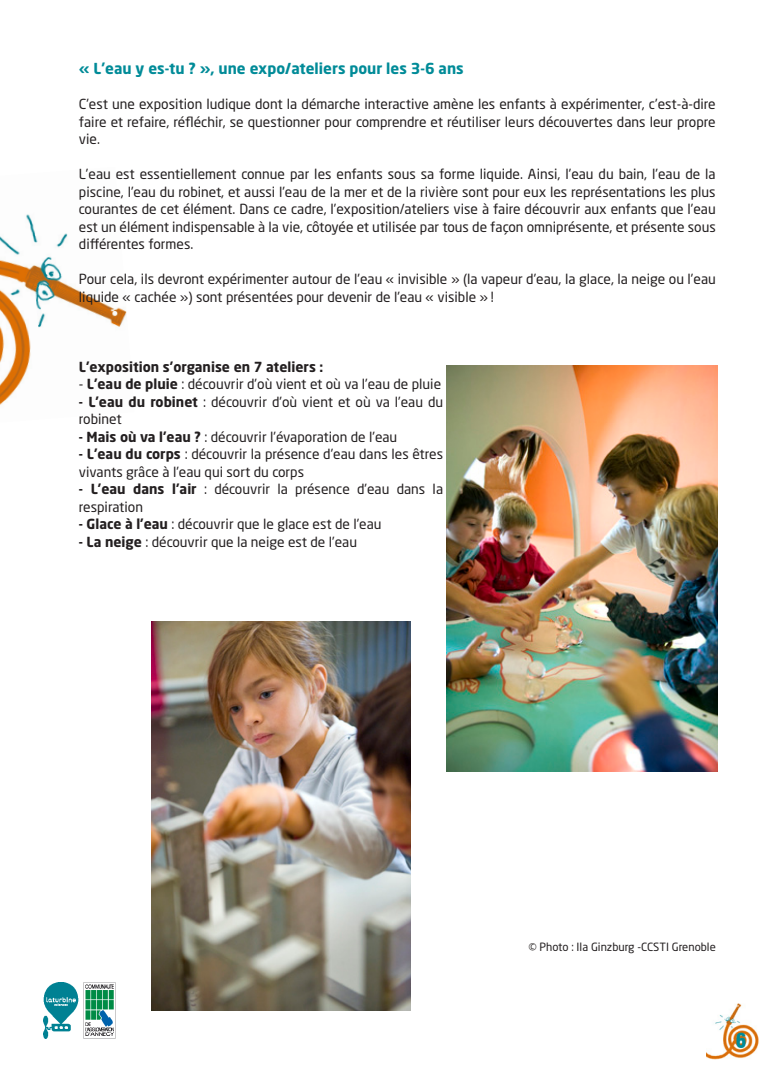
<style>
.page{position:relative;width:780px;height:1088px;background:#fff}
.page>*{position:absolute;margin:0;border:0;box-sizing:border-box;transform-origin:0 0}
.t1{font:900 condensed 20px "Swiss 721 BT";color:#008b98}
.t2{font:700 15px "Neo Sans Std";color:#008b98}
.t3{font:13.75px/17.5px "Neo Sans Std";color:#231f20}
.t4{font:700 13.75px "Neo Sans Std";color:#231f20}
.t5{font:11.25px "Neo Sans Std";color:#231f20}
.s1{font-weight:700}
</style>
<div class="page">
<img style="left:0;top:214px;width:127px;height:191px">
<img style="left:43px;top:982px;width:36px;height:56px">
<img style="left:84px;top:982px;width:32px;height:56px">
<img style="left:706px;top:1004px;width:53px;height:56px">
<img style="left:446px;top:365px;width:271px;height:406px">
<img style="left:152px;top:621px;width:258px;height:389px">
<p class="t2" style="left:79px;top:59px;width:386px">« L’eau y es-tu ? », une expo/ateliers pour les 3-6 ans</p>
<p class="t3" style="left:79px;top:95px;width:638px;text-align:justify">C’est une exposition ludique dont la démarche interactive amène les enfants à expérimenter, c’est-à-dire faire et refaire, réfléchir, se questionner pour comprendre et réutiliser leurs découvertes dans leur propre vie.</p>
<p class="t3" style="left:79px;top:165px;width:638px;text-align:justify">L’eau est essentiellement connue par les enfants sous sa forme liquide. Ainsi, l’eau du bain, l’eau de la piscine, l’eau du robinet, et aussi l’eau de la mer et de la rivière sont pour eux les représentations les plus courantes de cet élément. Dans ce cadre, l’exposition/ateliers vise à faire découvrir aux enfants que l’eau est un élément indispensable à la vie, côtoyée et utilisée par tous de façon omniprésente, et présente sous différentes formes.</p>
<p class="t3" style="left:79px;top:270px;width:638px">Pour cela, ils devront expérimenter autour de l’eau « invisible » (la vapeur d’eau, la glace, la neige ou l’eau liquide « cachée ») sont présentées pour devenir de l’eau « visible » !</p>
<p class="t4" style="left:79px;top:358px;width:246px">L’exposition s’organise en 7 ateliers :</p>
<p class="t3" style="left:79px;top:375px;width:364px">- <span class="s1">L’eau de pluie</span> : découvrir d’où vient et où va l’eau de pluie</p>
<p class="t3" style="left:79px;top:393px;width:366px"><span class="s1">- L’eau du robinet</span> : découvrir d’où vient et où va l’eau du robinet</p>
<p class="t3" style="left:79px;top:428px;width:320px"><span class="s1">- Mais où va l’eau ?</span> : découvrir l’évaporation de l’eau</p>
<p class="t3" style="left:79px;top:445px;width:366px"><span class="s1">- L’eau du corps</span> : découvrir la présence d’eau dans les êtres vivants grâce à l’eau qui sort du corps</p>
<p class="t3" style="left:79px;top:480px;width:366px"><span class="s1">- L’eau dans l’air</span> : découvrir la présence d’eau dans la respiration</p>
<p class="t3" style="left:79px;top:515px;width:304px"><span class="s1">- Glace à l’eau</span> : découvrir que le glace est de l’eau</p>
<p class="t3" style="left:79px;top:533px;width:279px"><span class="s1">- La neige</span> : découvrir que la neige est de l’eau</p>
<p class="t5" style="left:528px;top:940px;width:189px">© Photo : Ila Ginzburg -CCSTI Grenoble</p>
<h1 class="t1" style="left:735px;top:1029px;width:12px">6</h1>
</div>
